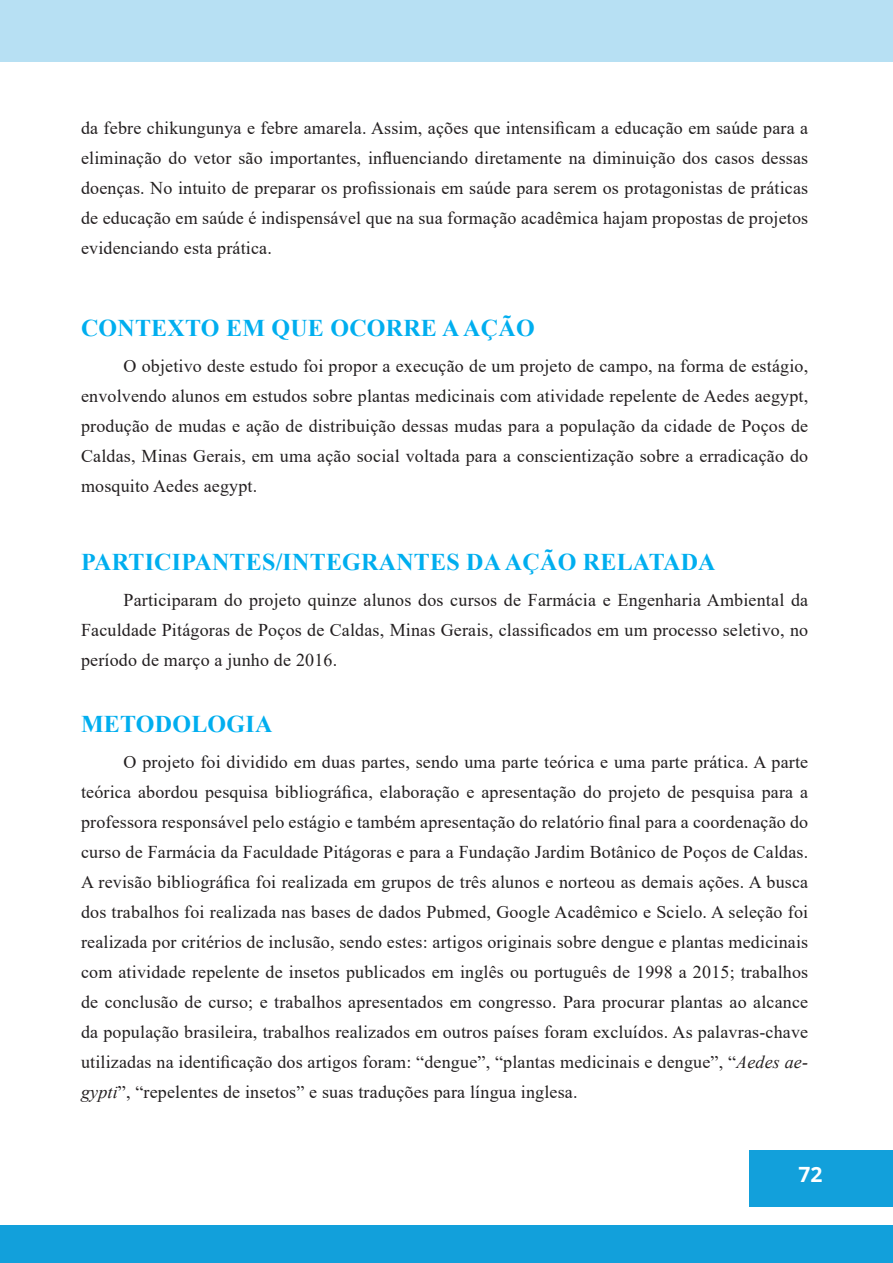
<style>
.page{position:relative;width:893px;height:1263px;background:#fff}
.page>*{position:absolute;margin:0;border:0;box-sizing:border-box;transform-origin:0 0}
.TÍTULO___ARTIGO{font:700 24px "Times New Roman";letter-spacing:.01em;color:#00aeef}
.t1{font:700 21px "Open Sans";color:#fff}
.TEXTO{font:18px/30px "Times New Roman";letter-spacing:.01em;color:#231f20;text-align:justify}
.s1{font-style:italic}
</style>
<div class="page">
<div style="left:0;top:0;width:893px;height:62px;background:#b7e0f3"></div>
<div style="left:749px;top:1150px;width:144px;height:57px;background:#12a0db"></div>
<div style="left:0;top:1225px;width:893px;height:38px;background:#12a0db"></div>
<p class="TEXTO" style="left:81px;top:112px;width:729px">da febre chikungunya e febre amarela. Assim, ações que intensificam a educação em saúde para a eliminação do vetor são importantes, influenciando diretamente na diminuição dos casos dessas doenças. No intuito de preparar os profissionais em saúde para serem os protagonistas de práticas de educação em saúde é indispensável que na sua formação acadêmica hajam propostas de projetos evidenciando esta prática.</p>
<p class="TÍTULO___ARTIGO" style="left:81px;top:311px;width:455px">CONTEXTO EM QUE OCORRE A AÇÃO</p>
<p class="TEXTO" style="left:81px;top:350px;width:729px;text-indent:43px">O objetivo deste estudo foi propor a execução de um projeto de campo, na forma de estágio, envolvendo alunos em estudos sobre plantas medicinais com atividade repelente de Aedes aegypt, produção de mudas e ação de distribuição dessas mudas para a população da cidade de Poços de Caldas, Minas Gerais, em uma ação social voltada para a conscientização sobre a erradicação do mosquito Aedes aegypt.</p>
<p class="TÍTULO___ARTIGO" style="left:81px;top:545px;width:636px">PARTICIPANTES/INTEGRANTES DA AÇÃO RELATADA</p>
<p class="TEXTO" style="left:81px;top:584px;width:729px;text-indent:43px">Participaram do projeto quinze alunos dos cursos de Farmácia e Engenharia Ambiental da Faculdade Pitágoras de Poços de Caldas, Minas Gerais, classificados em um processo seletivo, no período de março a junho de 2016.</p>
<p class="TÍTULO___ARTIGO" style="left:81px;top:707px;width:193px">METODOLOGIA</p>
<p class="TEXTO" style="left:81px;top:746px;width:729px;text-indent:43px">O projeto foi dividido em duas partes, sendo uma parte teórica e uma parte prática. A parte teórica abordou pesquisa bibliográfica, elaboração e apresentação do projeto de pesquisa para a professora responsável pelo estágio e também apresentação do relatório final para a coordenação do curso de Farmácia da Faculdade Pitágoras e para a Fundação Jardim Botânico de Poços de Caldas.<br>A revisão bibliográfica foi realizada em grupos de três alunos e norteou as demais ações. A busca dos trabalhos foi realizada nas bases de dados Pubmed, Google Acadêmico e Scielo. A seleção foi realizada por critérios de inclusão, sendo estes: artigos originais sobre dengue e plantas medicinais com atividade repelente de insetos publicados em inglês ou português de 1998 a 2015; trabalhos de conclusão de curso; e trabalhos apresentados em congresso. Para procurar plantas ao alcance da população brasileira, trabalhos realizados em outros países foram excluídos. As palavras-chave utilizadas na identificação dos artigos foram: “dengue”, “plantas medicinais e dengue”, “<span class="s1">Aedes ae&shy;gypti</span>”, “repelentes de insetos” e suas traduções para língua inglesa.</p>
<p class="t1" style="left:799px;top:1160px;width:25px">72</p>
</div>
